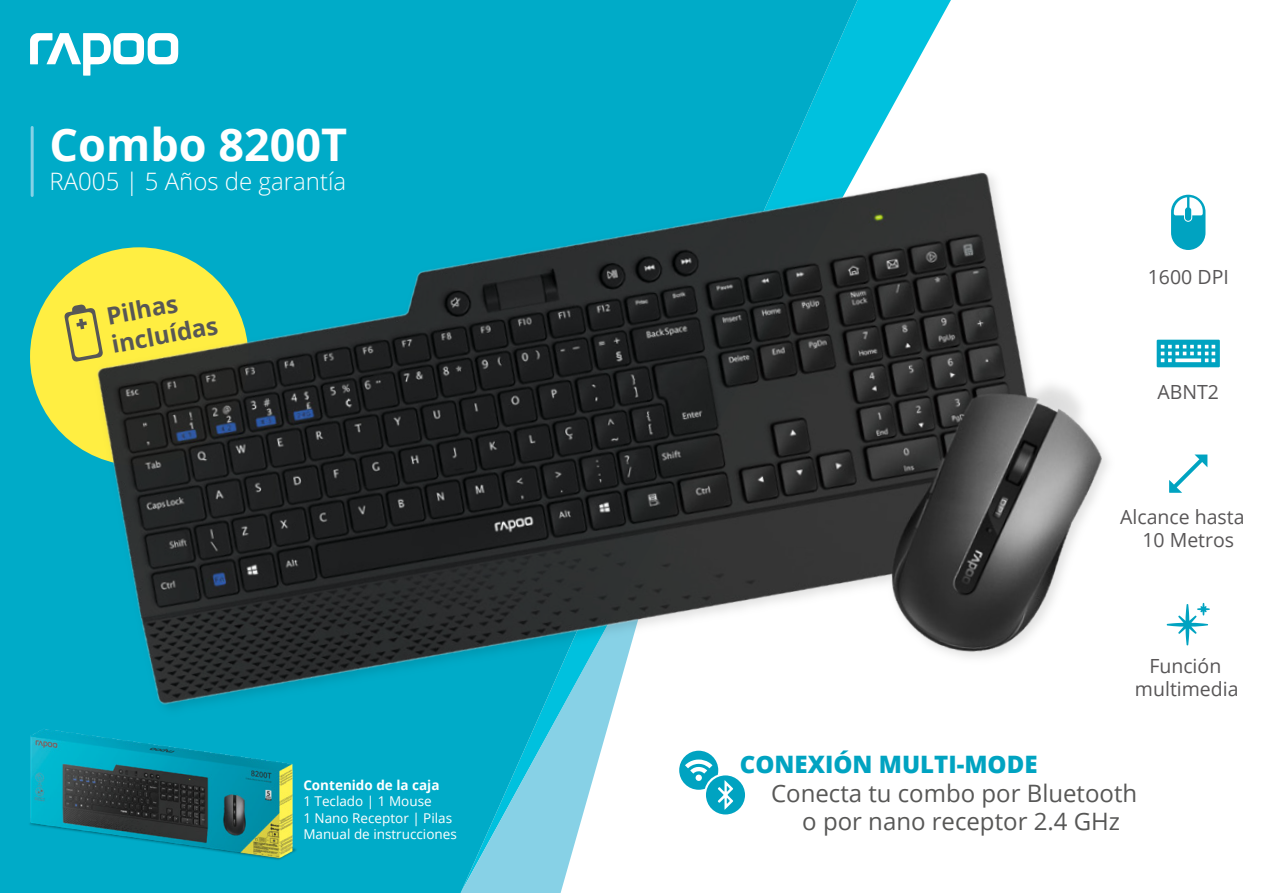
<style>
.page{position:relative;width:1263px;height:893px;background:#fff}
.page>*{position:absolute;margin:0;border:0;box-sizing:border-box;transform-origin:0 0}
.t1{font:700 45px "Open Sans";color:#fff}
.t2{font:24px/28.8px "Open Sans";color:#575756;text-align:center}
.t3{font:300 24px "Open Sans";color:#fff}
.t4{font:800 24px "Open Sans";color:#00a3c1}
.t5{font:700 24px/29px "Open Sans";color:#575756}
.t6{font:19.5px/23.4px "Open Sans";color:#585657}
.t7{font:13.5px/16.2px "Open Sans";color:#fff}
.t8{font:700 13.5px "Open Sans";color:#fff}
</style>
<div class="page">
<svg style="left:1198px;top:198px;width:7px;height:49px"></svg>
<svg style="left:1198px;top:340px;width:22px;height:27px"></svg>
<svg style="left:1198px;top:454px;width:9px;height:13px"></svg>
<svg style="left:1198px;top:603px;width:12px;height:24px"></svg>
<img style="left:0;top:0;width:1198px;height:893px">
<h1 class="t1" style="left:50px;top:113px;width:299px">Combo 8200T</h1>
<h2 class="t3" style="left:50px;top:165px;width:298px">RA005 | 5 Años de garantía</h2>
<h2 class="t5" style="left:104px;top:302px;width:109px;rotate:-11deg">Pilhas incluídas</h2>
<p class="t8" style="left:303px;top:776px;width:138px">Contenido de la caja</p>
<p class="t7" style="left:303px;top:793px;width:155px">1 Teclado | 1 Mouse<br>1 Nano Receptor | Pilas<br>Manual de instrucciones</p>
<h3 class="t6" style="left:1148px;top:264px;width:83px">1600 DPI</h3>
<h3 class="t6" style="left:1157px;top:379px;width:63px">ABNT2</h3>
<h3 class="t6" style="left:1142px;top:504px;width:104px;text-indent:-22px">Alcance hasta<br>10 Metros</h3>
<h3 class="t6" style="left:1135px;top:653px;width:105px;text-align:center">Función multimedia</h3>
<h2 class="t4" style="left:740px;top:746px;width:299px">CONEXIÓN MULTI-MODE</h2>
<h2 class="t2" style="left:771px;top:778px;width:368px">Conecta tu combo por Bluetooth o por nano receptor 2.4 GHz</h2>
</div>
